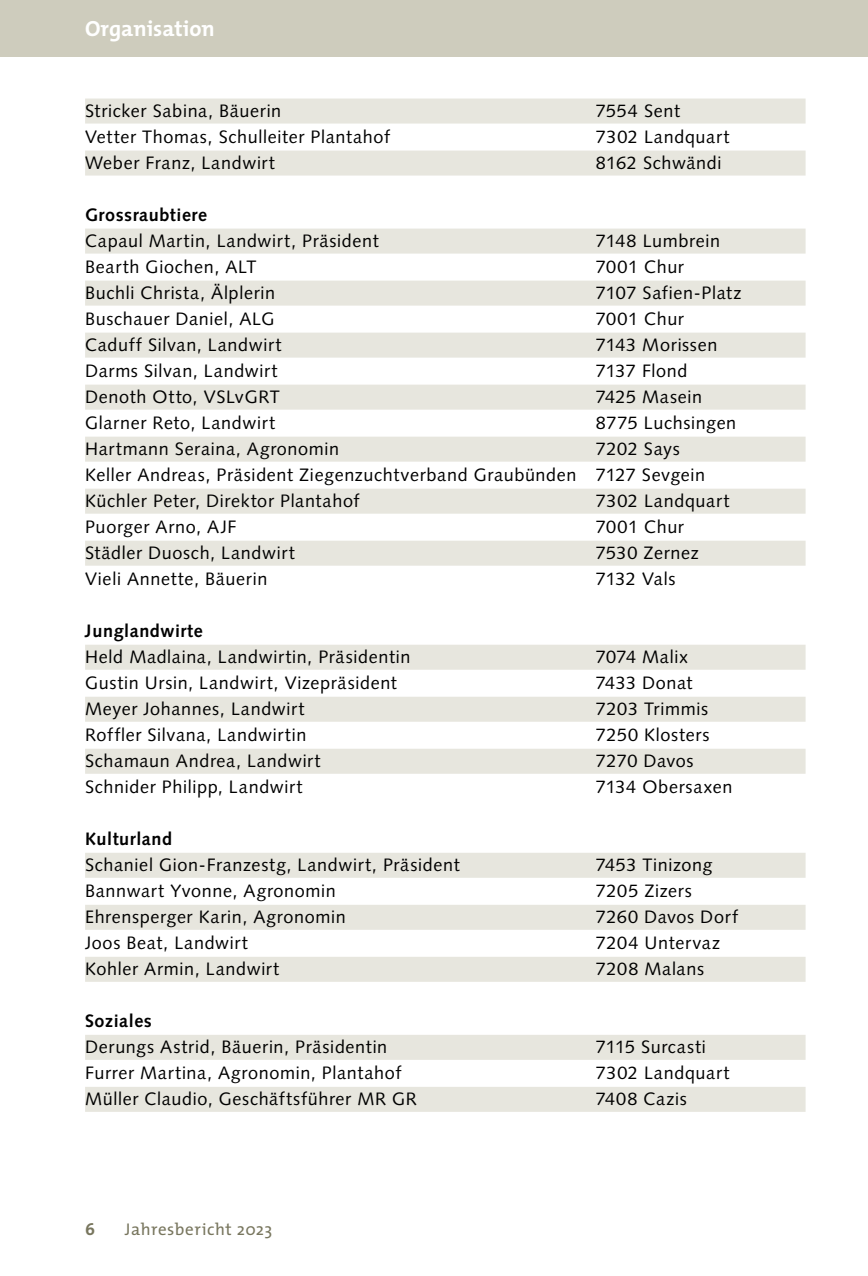
<style>
.page{position:relative;width:868px;height:1276px;background:#fff}
.page>*{position:absolute;margin:0;border:0;box-sizing:border-box;transform-origin:0 0}
.t1{font:700 22px "The Mix";color:#fff}
._09_Tabelle_mit_Lini{font:18px "Syntax LT Std";letter-spacing:.035em;color:#000}
._04_Untertitel{font:700 18px "Syntax LT Std";letter-spacing:.03em;color:#000}
._09_Tabelle_mit_Lini-2{font:18px "Syntax LT Std";letter-spacing:.01em;color:#000}
.t2{font:17px "The Mix";letter-spacing:.03em;color:#78765e}
.t3{font:700 17px "The Mix";color:#78765e}
</style>
<div class="page">
<div style="left:0;top:0;width:867px;height:57px;background:#ceccbd"></div>
<div style="left:85px;top:99px;width:720px;height:25px;background:#e7e6de"></div>
<div style="left:85px;top:151px;width:720px;height:25px;background:#e7e6de"></div>
<div style="left:85px;top:229px;width:720px;height:25px;background:#e7e6de"></div>
<div style="left:85px;top:281px;width:720px;height:25px;background:#e7e6de"></div>
<div style="left:85px;top:333px;width:720px;height:25px;background:#e7e6de"></div>
<div style="left:85px;top:385px;width:720px;height:25px;background:#e7e6de"></div>
<div style="left:85px;top:437px;width:720px;height:25px;background:#e7e6de"></div>
<div style="left:85px;top:489px;width:720px;height:25px;background:#e7e6de"></div>
<div style="left:85px;top:541px;width:720px;height:25px;background:#e7e6de"></div>
<div style="left:85px;top:645px;width:720px;height:25px;background:#e7e6de"></div>
<div style="left:85px;top:697px;width:720px;height:25px;background:#e7e6de"></div>
<div style="left:85px;top:749px;width:720px;height:25px;background:#e7e6de"></div>
<div style="left:85px;top:853px;width:720px;height:25px;background:#e7e6de"></div>
<div style="left:85px;top:905px;width:720px;height:25px;background:#e7e6de"></div>
<div style="left:85px;top:957px;width:720px;height:25px;background:#e7e6de"></div>
<div style="left:85px;top:1035px;width:720px;height:25px;background:#e7e6de"></div>
<div style="left:85px;top:1087px;width:720px;height:25px;background:#e7e6de"></div>
<p class="t1" style="left:85px;top:10px;width:131px">Organisation</p>
<p class="_09_Tabelle_mit_Lini" style="left:85px;top:100px;width:198px">Stricker Sabina, Bäuerin</p>
<p class="_09_Tabelle_mit_Lini" style="left:595px;top:100px;width:86px">7554 Sent</p>
<p class="_09_Tabelle_mit_Lini" style="left:85px;top:126px;width:306px">Vetter Thomas, Schulleiter Plantahof</p>
<p class="_09_Tabelle_mit_Lini" style="left:595px;top:126px;width:135px">7302 Landquart</p>
<p class="_09_Tabelle_mit_Lini" style="left:85px;top:152px;width:191px">Weber Franz, Landwirt</p>
<p class="_09_Tabelle_mit_Lini" style="left:595px;top:152px;width:127px">8162 Schwändi</p>
<p class="_04_Untertitel" style="left:85px;top:204px;width:123px">Grossraubtiere</p>
<p class="_09_Tabelle_mit_Lini" style="left:85px;top:230px;width:295px">Capaul Martin, Landwirt, Präsident</p>
<p class="_09_Tabelle_mit_Lini" style="left:595px;top:230px;width:126px">7148 Lumbrein</p>
<p class="_09_Tabelle_mit_Lini" style="left:85px;top:256px;width:173px">Bearth Giochen, ALT</p>
<p class="_09_Tabelle_mit_Lini" style="left:595px;top:256px;width:90px">7001 Chur</p>
<p class="_09_Tabelle_mit_Lini" style="left:85px;top:282px;width:192px">Buchli Christa, Älplerin</p>
<p class="_09_Tabelle_mit_Lini" style="left:595px;top:282px;width:147px">7107 Safien-Platz</p>
<p class="_09_Tabelle_mit_Lini" style="left:85px;top:308px;width:191px">Buschauer Daniel, ALG</p>
<p class="_09_Tabelle_mit_Lini" style="left:595px;top:308px;width:90px">7001 Chur</p>
<p class="_09_Tabelle_mit_Lini" style="left:85px;top:334px;width:198px">Caduff Silvan, Landwirt</p>
<p class="_09_Tabelle_mit_Lini" style="left:595px;top:334px;width:123px">7143 Morissen</p>
<p class="_09_Tabelle_mit_Lini" style="left:85px;top:360px;width:194px">Darms Silvan, Landwirt</p>
<p class="_09_Tabelle_mit_Lini" style="left:595px;top:360px;width:93px">7137 Flond</p>
<p class="_09_Tabelle_mit_Lini" style="left:85px;top:386px;width:196px">Denoth Otto, VSLvGRT</p>
<p class="_09_Tabelle_mit_Lini" style="left:595px;top:386px;width:108px">7425 Masein</p>
<p class="_09_Tabelle_mit_Lini" style="left:85px;top:412px;width:191px">Glarner Reto, Landwirt</p>
<p class="_09_Tabelle_mit_Lini" style="left:595px;top:412px;width:142px">8775 Luchsingen</p>
<p class="_09_Tabelle_mit_Lini" style="left:85px;top:438px;width:256px">Hartmann Seraina, Agronomin</p>
<p class="_09_Tabelle_mit_Lini" style="left:595px;top:438px;width:85px">7202 Says</p>
<p class="_09_Tabelle_mit_Lini" style="left:85px;top:464px;width:621px">Keller Andreas, Präsident Ziegenzuchtverband Graubünden 7127 Sevgein</p>
<p class="_09_Tabelle_mit_Lini" style="left:85px;top:490px;width:276px">Küchler Peter, Direktor Plantahof</p>
<p class="_09_Tabelle_mit_Lini" style="left:595px;top:490px;width:135px">7302 Landquart</p>
<p class="_09_Tabelle_mit_Lini" style="left:85px;top:516px;width:153px">Puorger Arno, AJF</p>
<p class="_09_Tabelle_mit_Lini" style="left:595px;top:516px;width:90px">7001 Chur</p>
<p class="_09_Tabelle_mit_Lini" style="left:85px;top:542px;width:211px">Städler Duosch, Landwirt</p>
<p class="_09_Tabelle_mit_Lini" style="left:595px;top:542px;width:105px">7530 Zernez</p>
<p class="_09_Tabelle_mit_Lini" style="left:85px;top:568px;width:184px">Vieli Annette, Bäuerin</p>
<p class="_09_Tabelle_mit_Lini-2" style="left:595px;top:568px;width:81px">7132 Vals</p>
<p class="_04_Untertitel" style="left:85px;top:620px;width:119px">Junglandwirte</p>
<p class="_09_Tabelle_mit_Lini" style="left:85px;top:646px;width:327px">Held Madlaina, Landwirtin, Präsidentin</p>
<p class="_09_Tabelle_mit_Lini" style="left:595px;top:646px;width:94px">7074 Malix</p>
<p class="_09_Tabelle_mit_Lini" style="left:85px;top:672px;width:313px">Gustin Ursin, Landwirt, Vizepräsident</p>
<p class="_09_Tabelle_mit_Lini" style="left:595px;top:672px;width:98px">7433 Donat</p>
<p class="_09_Tabelle_mit_Lini" style="left:85px;top:698px;width:221px">Meyer Johannes, Landwirt</p>
<p class="_09_Tabelle_mit_Lini" style="left:595px;top:698px;width:114px">7203 Trimmis</p>
<p class="_09_Tabelle_mit_Lini" style="left:85px;top:724px;width:223px">Roffler Silvana, Landwirtin</p>
<p class="_09_Tabelle_mit_Lini" style="left:595px;top:724px;width:115px">7250 Klosters</p>
<p class="_09_Tabelle_mit_Lini" style="left:85px;top:750px;width:237px">Schamaun Andrea, Landwirt</p>
<p class="_09_Tabelle_mit_Lini" style="left:595px;top:750px;width:99px">7270 Davos</p>
<p class="_09_Tabelle_mit_Lini" style="left:85px;top:776px;width:219px">Schnider Philipp, Landwirt</p>
<p class="_09_Tabelle_mit_Lini" style="left:595px;top:776px;width:138px">7134 Obersaxen</p>
<p class="_04_Untertitel" style="left:85px;top:828px;width:88px">Kulturland</p>
<p class="_09_Tabelle_mit_Lini" style="left:85px;top:854px;width:376px">Schaniel Gion-Franzestg, Landwirt, Präsident</p>
<p class="_09_Tabelle_mit_Lini" style="left:595px;top:854px;width:118px">7453 Tinizong</p>
<p class="_09_Tabelle_mit_Lini" style="left:85px;top:880px;width:252px">Bannwart Yvonne, Agronomin</p>
<p class="_09_Tabelle_mit_Lini" style="left:595px;top:880px;width:97px">7205 Zizers</p>
<p class="_09_Tabelle_mit_Lini" style="left:85px;top:906px;width:262px">Ehrensperger Karin, Agronomin</p>
<p class="_09_Tabelle_mit_Lini" style="left:595px;top:906px;width:144px">7260 Davos Dorf</p>
<p class="_09_Tabelle_mit_Lini" style="left:85px;top:932px;width:164px">Joos Beat, Landwirt</p>
<p class="_09_Tabelle_mit_Lini" style="left:595px;top:932px;width:126px">7204 Untervaz</p>
<p class="_09_Tabelle_mit_Lini" style="left:85px;top:958px;width:196px">Kohler Armin, Landwirt</p>
<p class="_09_Tabelle_mit_Lini" style="left:595px;top:958px;width:110px">7208 Malans</p>
<p class="_04_Untertitel" style="left:85px;top:1010px;width:68px">Soziales</p>
<p class="_09_Tabelle_mit_Lini" style="left:85px;top:1036px;width:304px">Derungs Astrid, Bäuerin, Präsidentin</p>
<p class="_09_Tabelle_mit_Lini" style="left:595px;top:1036px;width:112px">7115 Surcasti</p>
<p class="_09_Tabelle_mit_Lini" style="left:85px;top:1062px;width:318px">Furrer Martina, Agronomin, Plantahof</p>
<p class="_09_Tabelle_mit_Lini" style="left:595px;top:1062px;width:135px">7302 Landquart</p>
<p class="_09_Tabelle_mit_Lini" style="left:85px;top:1088px;width:333px">Müller Claudio, Geschäftsführer MR GR</p>
<p class="_09_Tabelle_mit_Lini" style="left:595px;top:1088px;width:92px">7408 Cazis</p>
<p class="t3" style="left:85px;top:1215px;width:11px">6</p>
<p class="t2" style="left:125px;top:1215px;width:149px">Jahresbericht 2023</p>
</div>
